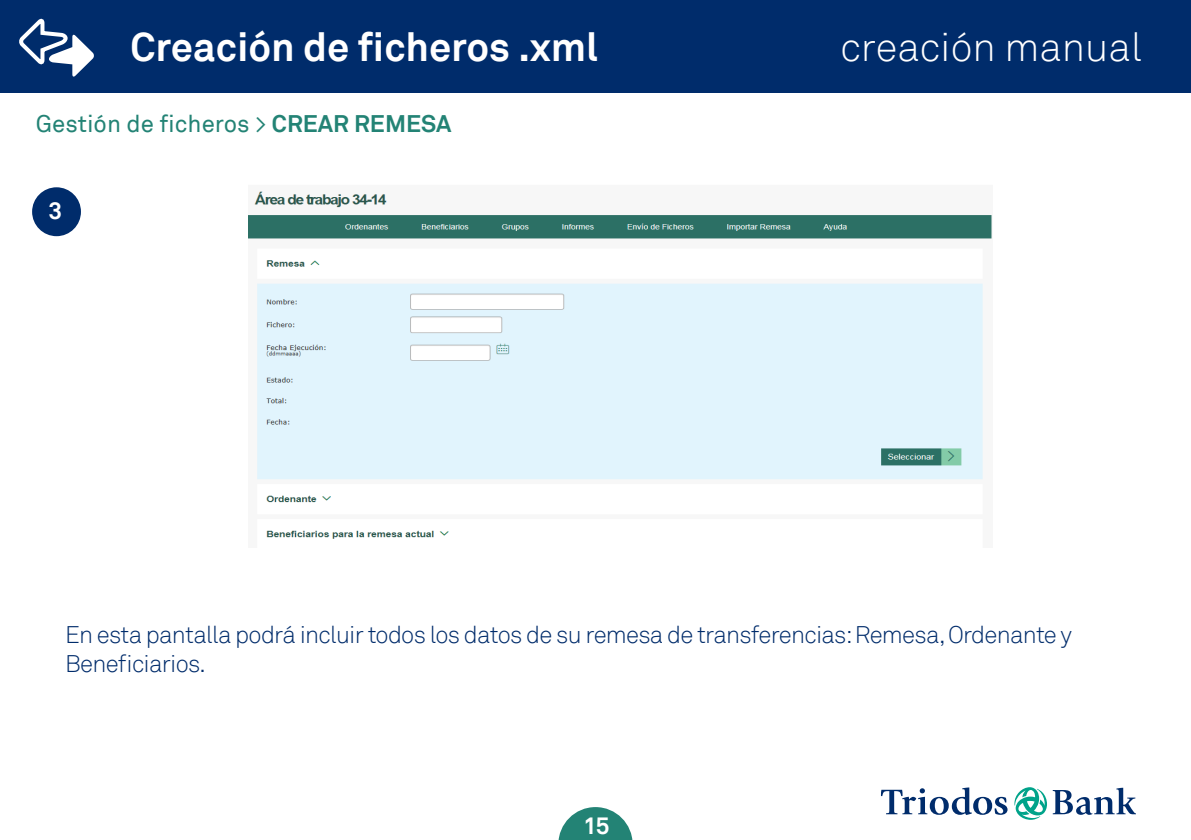
<style>
.page{position:relative;width:1191px;height:840px;background:#fff}
.page>*{position:absolute;margin:0;border:0;box-sizing:border-box;transform-origin:0 0}
.t1{font:700 40px "Akkurat";color:#fff}
.t2{font:300 40px "Akkurat";color:#fff}
.t3{font:300 24px/28.8px "Akkurat";letter-spacing:-.03em;color:#002c6b}
.t4{font:24px "Akkurat";color:#238375}
.t5{font:700 24px "Akkurat";color:#fff}
.s1{font-weight:700}
</style>
<div class="page">
<svg style="left:1014px;top:787px;width:122px;height:32px"></svg>
<svg style="left:881px;top:787px;width:126px;height:27px"></svg>
<div style="left:0;top:0;width:1191px;height:92px;background:#002c6b"></div>
<svg style="left:19px;top:19px;width:75px;height:58px"></svg>
<svg style="left:558px;top:807px;width:74px;height:32px"></svg>
<div style="left:32px;top:187px;width:49px;height:49px;background:#002c6b;border-radius:50%"></div>
<svg style="left:248px;top:191px;width:744px;height:348px"></svg>
<div style="left:401px;top:385px;width:151px;height:33px;background:#e1f4fd"></div>
<p class="t1" style="left:130px;top:21px;width:469px">Creación de ficheros .xml</p>
<p class="t2" style="left:840px;top:23px;width:303px">creación manual</p>
<p class="t4" style="left:36px;top:109px;width:417px">Gestión de ficheros &gt; <span class="s1">CREAR REMESA</span></p>
<p class="t5" style="left:48px;top:195px;width:15px">3</p>
<p class="t3" style="left:65px;top:620px;width:1008px">En esta pantalla podrá incluir todos los datos de su remesa de transferencias: Remesa, Ordenante y<br>Beneficiarios.</p>
<p class="t5" style="left:583px;top:810px;width:28px">15</p>
</div>
